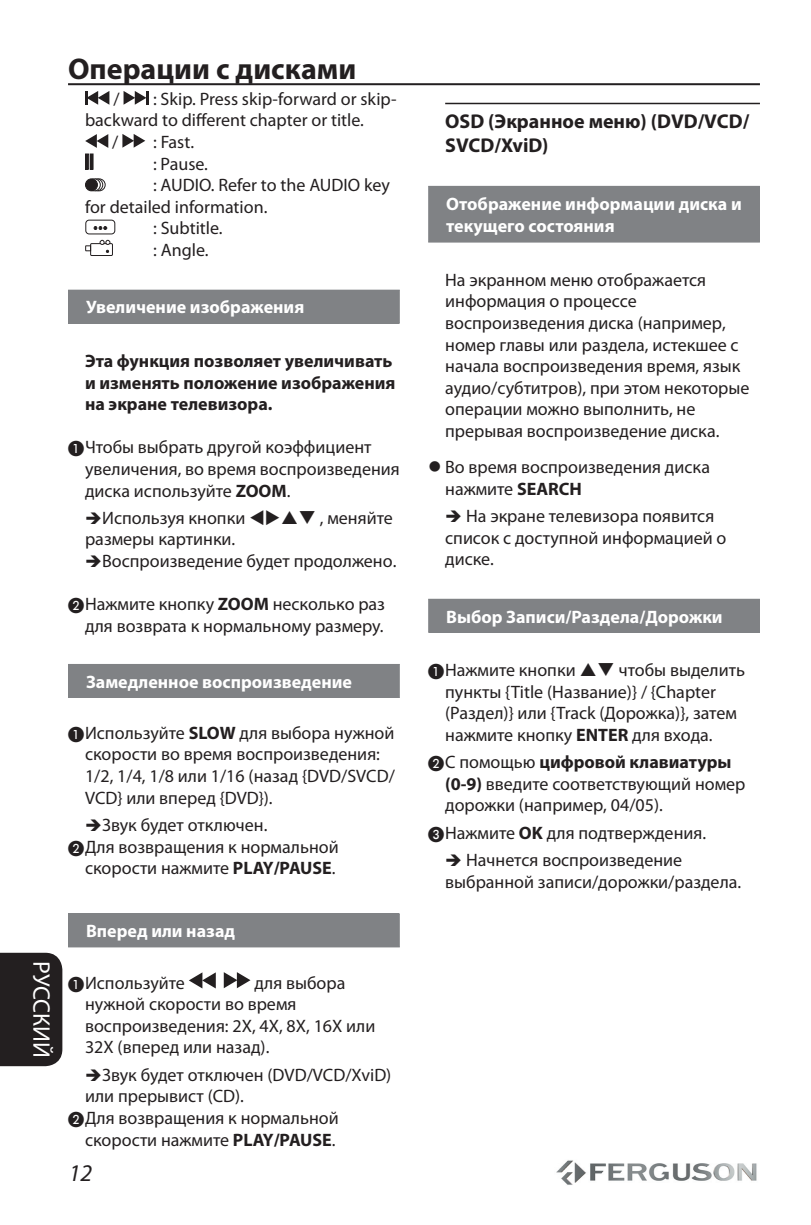
<style>
.page{position:relative;width:811px;height:1225px;background:#fff}
.page>*{position:absolute;margin:0;border:0;box-sizing:border-box;transform-origin:0 0}
.t1{font:700 30px "Myriad Pro";color:#231f20}
.t2{font:24px "Myriad Pro";letter-spacing:-.005em;color:#fff}
.t3{font:italic 24px "Myriad Pro";color:#231f20}
.t4{font:700 20px/24px "Myriad Pro";color:#231f20}
.t5{font:18px/21.6px "Myriad Pro";color:#231f20}
.t6{font:700 18px/21.6px "Myriad Pro";color:#fff}
.t7{font:700 18px/21.6px "Myriad Pro";color:#231f20}
.s1{font-family:"Philips Pi Roman";font-size:16px}
.s2{font-weight:700}
</style>
<div class="page">
<img style="left:556px;top:1160px;width:201px;height:25px">
<div style="left:0;top:952px;width:62px;height:114px;background:#231f20"></div>
<svg style="left:85px;top:91px;width:24px;height:14px"></svg>
<hr style="left:146px;top:91px;width:3px;height:14px;background:#231f20">
<svg style="left:124px;top:91px;width:22px;height:14px"></svg>
<svg style="left:85px;top:134px;width:23px;height:14px"></svg>
<svg style="left:122px;top:134px;width:23px;height:14px"></svg>
<div style="left:90px;top:154px;width:3px;height:16px;border:1px solid #231f20"></div>
<div style="left:85px;top:154px;width:4px;height:16px;border:1px solid #231f20"></div>
<div style="left:93px;top:178px;width:12px;height:13px;border:1px solid #231f20;border-radius:50%"></div>
<div style="left:90px;top:178px;width:13px;height:13px;border:1px solid #231f20;border-radius:50%"></div>
<div style="left:88px;top:178px;width:13px;height:13px;border:1px solid #231f20;border-radius:50%"></div>
<div style="left:85px;top:179px;width:12px;height:12px;background:#231f20;border-radius:50%"></div>
<div style="left:85px;top:178px;width:13px;height:13px;border:1px solid #231f20;border-radius:50%"></div>
<div style="left:85px;top:220px;width:30px;height:14px;border:1px solid #231f20;border-radius:3px"></div>
<svg style="left:94px;top:226px;width:13px;height:4px"></svg>
<div style="left:90px;top:243px;width:23px;height:13px;border:1px solid #231f20"></div>
<svg style="left:85px;top:245px;width:6px;height:7px"></svg>
<svg style="left:100px;top:240px;width:10px;height:13px"></svg>
<div style="left:69px;top:290px;width:330px;height:33px;background:#808285"></div>
<div style="left:68px;top:290px;width:332px;height:34px;border:1px solid #808285"></div>
<div style="left:69px;top:664px;width:330px;height:33px;background:#808285"></div>
<div style="left:68px;top:664px;width:332px;height:34px;border:1px solid #808285"></div>
<div style="left:69px;top:914px;width:330px;height:33px;background:#808285"></div>
<div style="left:68px;top:913px;width:332px;height:34px;border:1px solid #808285"></div>
<svg style="left:189px;top:972px;width:27px;height:16px"></svg>
<svg style="left:224px;top:972px;width:26px;height:16px"></svg>
<hr style="left:445px;top:103px;width:315px;height:1px;background:#231f20">
<div style="left:429px;top:186px;width:330px;height:56px;background:#808285"></div>
<div style="left:428px;top:186px;width:332px;height:57px;border:1px solid #808285"></div>
<div style="left:429px;top:599px;width:330px;height:33px;background:#808285"></div>
<div style="left:428px;top:599px;width:332px;height:34px;border:1px solid #808285"></div>
<hr style="left:68px;top:83px;width:692px;height:2px;background:#231f20">
<h1 class="t1" style="left:68px;top:52px;width:290px">Операции с дисками</h1>
<p class="t5" style="left:113px;top:88px;width:8px">/</p>
<p class="t5" style="left:153px;top:88px;width:245px">: Skip. Press skip-forward or skip-</p>
<p class="t5" style="left:85px;top:110px;width:280px">backward to different chapter or title.</p>
<p class="t5" style="left:112px;top:131px;width:8px">/</p>
<p class="t5" style="left:153px;top:131px;width:42px">: Fast.</p>
<p class="t5" style="left:153px;top:153px;width:56px">: Pause.</p>
<p class="t5" style="left:153px;top:175px;width:238px">: AUDIO. Refer to the AUDIO key</p>
<p class="t5" style="left:85px;top:196px;width:184px">for detailed information.</p>
<p class="t5" style="left:153px;top:218px;width:71px">: Subtitle.</p>
<p class="t5" style="left:153px;top:239px;width:57px">: Angle.</p>
<p class="t6" style="left:86px;top:297px;width:220px">Увеличение изображения</p>
<p class="t7" style="left:85px;top:350px;width:312px">Эта функция позволяет увеличивать и изменять положение изображения на экране телевизора.</p>
<p class="t5" style="left:85px;top:437px;width:316px;text-indent:-17px"><span class="s1">A</span>Чтобы выбрать другой коэффициент увеличения, во время воспроизведения диска используйте <span class="s2">ZOOM</span>.</p>
<p class="t5" style="left:85px;top:507px;width:309px">➔Используя кнопки ▼◆ ❑ , меняйте размеры картинки.</p>
<p class="t5" style="left:85px;top:550px;width:313px">➔Воспроизведение будет продолжено.</p>
<p class="t5" style="left:68px;top:594px;width:318px;text-align:right"><span class="s1">B</span>Нажмите кнопку <span class="s2">ZOOM</span> несколько раз для возврата к нормальному размеру.</p>
<p class="t6" style="left:86px;top:671px;width:267px">Замедленное воспроизведение</p>
<p class="t5" style="left:85px;top:722px;width:311px;text-indent:-17px"><span class="s1">A</span>Используйте <span class="s2">SLOW</span> для выбора нужной скорости во время воспроизведения:<br>1/2, 1/4, 1/8 или 1/16 (назад {DVD/SVCD/ VCD} или вперед {DVD}).</p>
<p class="t5" style="left:85px;top:814px;width:184px">➔Звук будет отключен.</p>
<p class="t5" style="left:68px;top:836px;width:272px"><span class="s1">B</span>Для возвращения к нормальной</p>
<p class="t5" style="left:85px;top:857px;width:252px">скорости нажмите <span class="s2">PLAY/PAUSE</span>.</p>
<h2 class="t2" style="left:55px;top:961px;width:98px;rotate:90deg">РУССКИЙ</h2>
<p class="t6" style="left:86px;top:920px;width:151px">Вперед или назад</p>
<p class="t5" style="left:68px;top:972px;width:118px"><span class="s1">A</span>Используйте</p>
<p class="t5" style="left:85px;top:972px;width:292px;text-indent:169px">для выбора нужной скорости во время воспроизведения: 2X, 4X, 8X, 16X или<br>32X (вперед или назад).</p>
<p class="t5" style="left:85px;top:1064px;width:308px">➔Звук будет отключен (DVD/VCD/XviD)</p>
<p class="t5" style="left:85px;top:1085px;width:160px">или прерывист (CD).</p>
<p class="t5" style="left:68px;top:1107px;width:272px"><span class="s1">B</span>Для возвращения к нормальной</p>
<p class="t5" style="left:85px;top:1129px;width:252px">скорости нажмите <span class="s2">PLAY/PAUSE</span>.</p>
<h2 class="t3" style="left:69px;top:1159px;width:25px">12</h2>
<p class="t4" style="left:445px;top:110px;width:306px">OSD (Экранное меню) (DVD/VCD/<br>SVCD/XviD)</p>
<p class="t6" style="left:446px;top:193px;width:297px">Отображение информации диска и текущего состояния</p>
<p class="t5" style="left:445px;top:269px;width:306px">На экранном меню отображается информация о процессе воспроизведения диска (например, номер главы или раздела, истекшее с начала воспроизведения время, язык аудио/субтитров), при этом некоторые операции можно выполнить, не прерывая воспроизведение диска.</p>
<p class="t5" style="left:445px;top:456px;width:266px;text-indent:-17px">● Во время воспроизведения диска нажмите <span class="s2">SEARCH</span></p>
<p class="t5" style="left:445px;top:505px;width:283px">➔ На экране телевизора появится список с доступной информацией о диске.</p>
<p class="t6" style="left:446px;top:606px;width:278px">Выбор Записи/Раздела/Дорожки</p>
<p class="t5" style="left:445px;top:659px;width:301px;text-indent:-17px"><span class="s1">A</span>Нажмите кнопки ❑ чтобы выделить пункты {Title (Название)} / {Chapter (Раздел)} или {Track (Дорожка)}, затем нажмите кнопку <span class="s2">ENTER</span> для входа.</p>
<p class="t5" style="left:445px;top:751px;width:302px;text-indent:-17px"><span class="s1">B</span>С помощью <span class="s2">цифровой клавиатуры (0-9)</span> введите соответствующий номер дорожки (например, 04/05).</p>
<p class="t5" style="left:428px;top:822px;width:279px"><span class="s1">C</span>Нажмите <span class="s2">OK</span> для подтверждения.</p>
<p class="t5" style="left:445px;top:849px;width:297px">➔ Начнется воспроизведение выбранной записи/дорожки/раздела.</p>
</div>
